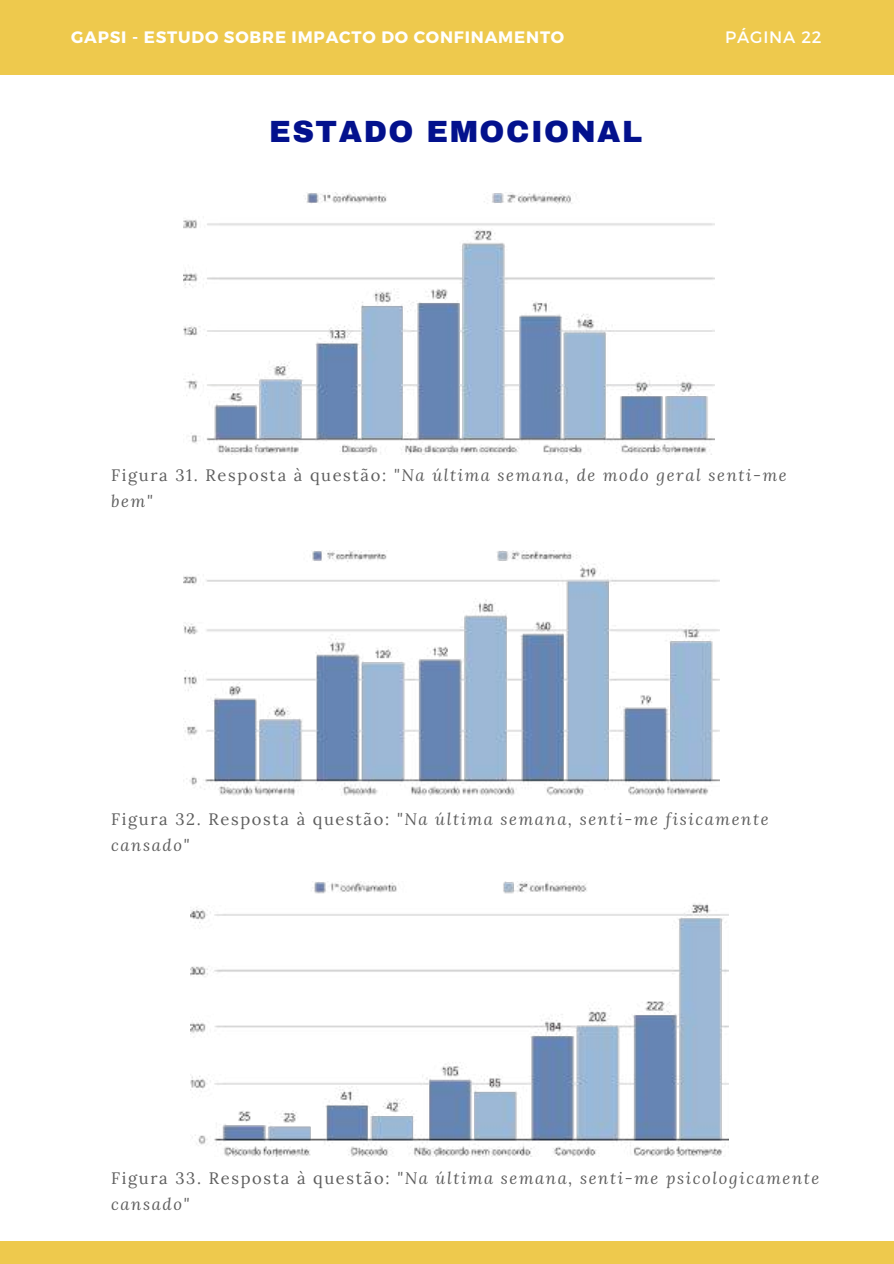
<style>
.page{position:relative;width:894px;height:1264px;background:#fff}
.page>*{position:absolute;margin:0;border:0;box-sizing:border-box;transform-origin:0 0}
.t1{font:900 30px "Archivo";letter-spacing:.05em;color:#03118d}
.t2{font:italic 16.5px/26px "Lora";letter-spacing:.1em;color:#5e5e5e}
.t3{font:700 16.5px "Montserrat";letter-spacing:.05em;color:#fff}
.t4{font:16.5px "Montserrat";letter-spacing:.05em;color:#fff}
.s1{font-style:normal}
</style>
<div class="page">
<div style="left:0;top:0;width:893px;height:74px;background:#eec94d"></div>
<div style="left:0;top:1241px;width:893px;height:22px;background:#eec94d"></div>
<img style="left:183px;top:192px;width:531px;height:263px">
<img style="left:183px;top:550px;width:536px;height:246px">
<img style="left:191px;top:881px;width:537px;height:275px">
<p class="t3" style="left:71px;top:27px;width:494px">GAPSI - ESTUDO SOBRE IMPACTO DO CONFINAMENTO</p>
<p class="t4" style="left:725px;top:27px;width:98px">PÁGINA 22</p>
<h1 class="t1" style="left:269px;top:116px;width:374px">ESTADO EMOCIONAL</h1>
<p class="t2" style="left:111px;top:462px;width:677px;line-height:25.5px"><span class="s1">Figura 31. Resposta à questão:</span> "Na última semana, de modo geral senti-me bem"</p>
<p class="t2" style="left:111px;top:806px;width:658px"><span class="s1">Figura 32. Resposta à questão:</span> "Na última semana, senti-me fisicamente cansado"</p>
<p class="t2" style="left:111px;top:1164px;width:709px"><span class="s1">Figura 33. Resposta à questão:</span> "Na última semana, senti-me psicologicamente cansado"</p>
</div>
